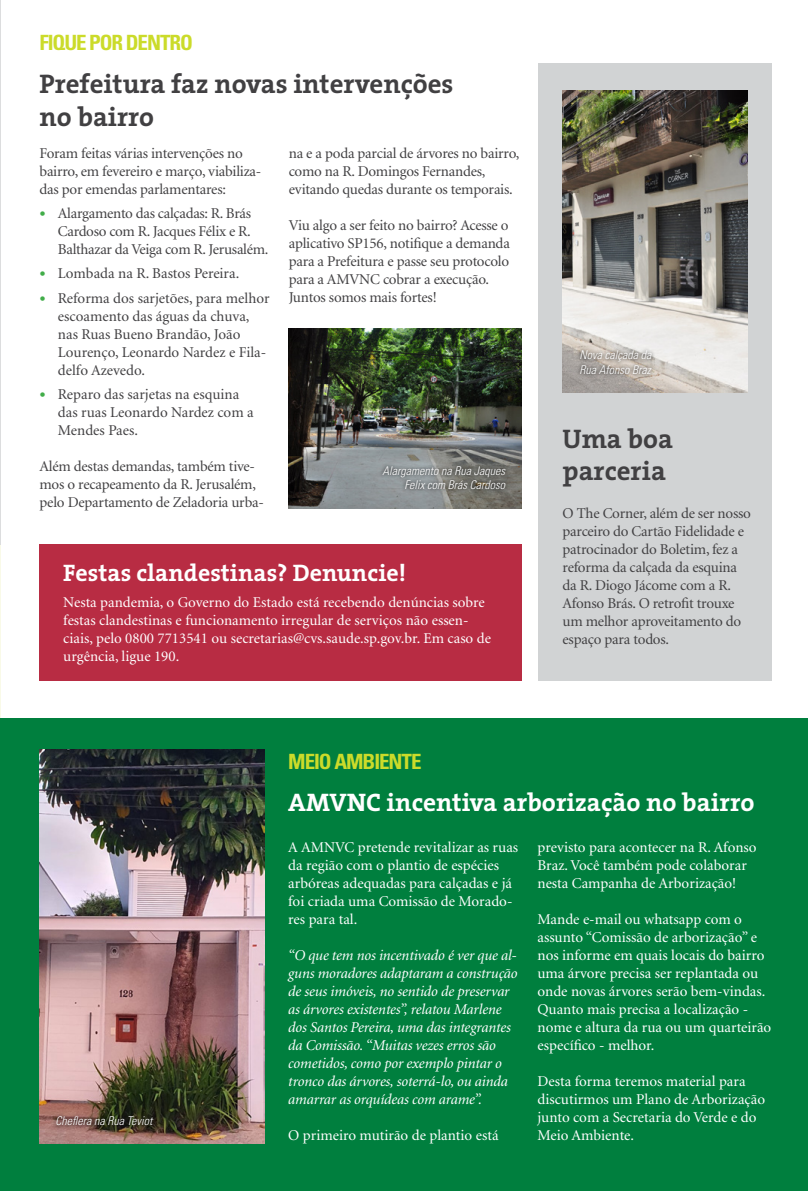
<style>
.page{position:relative;width:808px;height:1191px;background:#fff}
.page>*{position:absolute;margin:0;border:0;box-sizing:border-box;transform-origin:0 0}
.t1{font:700 27px/32.4px "The Serif";color:#414042}
.t2{font:700 25.5px "The Serif";color:#fff}
.t3{font:700 24px "The Serif";color:#fff}
.t4{font:700 condensed 21px "Univers";letter-spacing:-.05em;color:#cbdb2a}
.t5{font:15px/18px "Minion";letter-spacing:-.015em;color:#414042}
.t6{font:15px/18px "Minion";color:#fff}
.t7{font:italic 15px/18px "Minion";letter-spacing:-.01em;color:#fff}
.t8{font:italic 300 condensed 12px/14.4px "Univers";color:#fff}
.s1{font-family:"The Serif";font-weight:700;color:#41ad49}
</style>
<div class="page">
<hr style="left:0;top:534px;width:1px;height:657px;background:#f9fae8">
<div style="left:538px;top:64px;width:234px;height:617px;background:#d1d3d4"></div>
<div style="left:39px;top:544px;width:483px;height:137px;background:#b82c43"></div>
<hr style="left:0;top:0;width:1px;height:544px;background:#dcddde">
<div style="left:0;top:719px;width:808px;height:472px;background:#007f3e"></div>
<img style="left:289px;top:328px;width:233px;height:180px">
<img style="left:562px;top:91px;width:185px;height:301px">
<div style="left:576px;top:347px;width:80px;height:31px;background:#000;opacity:.8"></div>
<div style="left:379px;top:462px;width:130px;height:31px;background:#000;opacity:.8"></div>
<img style="left:40px;top:749px;width:225px;height:394px">
<div style="left:52px;top:1112px;width:105px;height:18px;background:#000;opacity:.8"></div>
<h3 class="t4" style="left:39px;top:30px;width:155px">FIQUE POR DENTRO</h3>
<h1 class="t1" style="left:39px;top:67px;width:415px">Prefeitura faz novas intervenções no bairro</h1>
<p class="t5" style="left:39px;top:144px;width:223px">Foram feitas várias intervenções no bairro, em fevereiro e março, viabiliza&shy;das por emendas parlamentares:</p>
<p class="t5" style="left:58px;top:205px;width:212px;text-indent:-18px"><span class="s1">•</span> Alargamento das calçadas: R. Brás<br>Cardoso com R. Jacques Félix e R.<br>Balthazar da Veiga com R. Jerusalém.</p>
<p class="t5" style="left:39px;top:265px;width:201px"><span class="s1">•</span> Lombada na R. Bastos Pereira.</p>
<p class="t5" style="left:58px;top:289px;width:213px;text-indent:-18px"><span class="s1">•</span> Reforma dos sarjetões, para melhor escoamento das águas da chuva, nas Ruas Bueno Brandão, João<br>Lourenço, Leonardo Nardez e Fila&shy;delfo Azevedo.</p>
<p class="t5" style="left:58px;top:386px;width:197px;text-indent:-18px"><span class="s1">•</span> Reparo das sarjetas na esquina das ruas Leonardo Nardez com a<br>Mendes Paes.</p>
<p class="t5" style="left:39px;top:458px;width:226px">Além destas demandas, também tive&shy;mos o recapeamento da R. Jerusalém, pelo Departamento de Zeladoria urba-</p>
<p class="t5" style="left:289px;top:144px;width:232px">na e a poda parcial de árvores no bairro, como na R. Domingos Fernandes, evitando quedas durante os temporais.</p>
<p class="t5" style="left:289px;top:216px;width:223px">Viu algo a ser feito no bairro? Acesse o aplicativo SP156, notifique a demanda para a Prefeitura e passe seu protocolo para a AMVNC cobrar a execução.<br>Juntos somos mais fortes!</p>
<p class="t8" style="left:382px;top:463px;width:124px;text-align:right">Alargamento na Rua Jaques<br>Felix com Brás Cardoso</p>
<h3 class="t3" style="left:63px;top:552px;width:344px">Festas clandestinas? Denuncie!</h3>
<p class="t6" style="left:63px;top:593px;width:429px">Nesta pandemia, o Governo do Estado está recebendo denúncias sobre festas clandestinas e funcionamento irregular de serviços não essen&shy;ciais, pelo 0800 7713541 ou secretarias@cvs.saude.sp.gov.br. Em caso de urgência, ligue 190.</p>
<p class="t8" style="left:579px;top:347px;width:73px">Nova calçada da<br>Rua Afonso Braz</p>
<h1 class="t1" style="left:562px;top:422px;width:112px">Uma boa parceria</h1>
<p class="t5" style="left:562px;top:505px;width:190px">O The Corner, além de ser nosso parceiro do Cartão Fidelidade e patrocinador do Boletim, fez a reforma da calçada da esquina da R. Diogo Jácome com a R.<br>Afonso Brás. O retrofit trouxe um melhor aproveitamento do espaço para todos.</p>
<p class="t8" style="left:55px;top:1113px;width:99px">Cheflera na Rua Teviot</p>
<h3 class="t4" style="left:288px;top:748px;width:135px">MEIO AMBIENTE</h3>
<h2 class="t2" style="left:288px;top:781px;width:468px">AMVNC incentiva arborização no bairro</h2>
<p class="t6" style="left:288px;top:839px;width:231px">A AMNVC pretende revitalizar as ruas da região com o plantio de espécies arbóreas adequadas para calçadas e já foi criada uma Comissão de Morado&shy;res para tal.</p>
<p class="t7" style="left:288px;top:947px;width:231px">“O que tem nos incentivado é ver que al&shy;guns moradores adaptaram a construção de seus imóveis, no sentido de preservar as árvores existentes”, relatou Marlene dos Santos Pereira, uma das integrantes da Comissão. “Muitas vezes erros são cometidos, como por exemplo pintar o tronco das árvores, soterrá-lo, ou ainda amarrar as orquídeas com arame”.</p>
<p class="t6" style="left:288px;top:1127px;width:212px">O primeiro mutirão de plantio está</p>
<p class="t6" style="left:537px;top:839px;width:221px">previsto para acontecer na R. Afonso<br>Braz. Você também pode colaborar nesta Campanha de Arborização!</p>
<p class="t6" style="left:537px;top:911px;width:235px">Mande e-mail ou whatsapp com o assunto “Comissão de arborização” e nos informe em quais locais do bairro uma árvore precisa ser replantada ou onde novas árvores serão bem-vindas.<br>Quanto mais precisa a localização - nome e altura da rua ou um quarteirão específico - melhor.</p>
<p class="t6" style="left:537px;top:1073px;width:229px">Desta forma teremos material para discutirmos um Plano de Arborização junto com a Secretaria do Verde e do<br>Meio Ambiente.</p>
</div>
